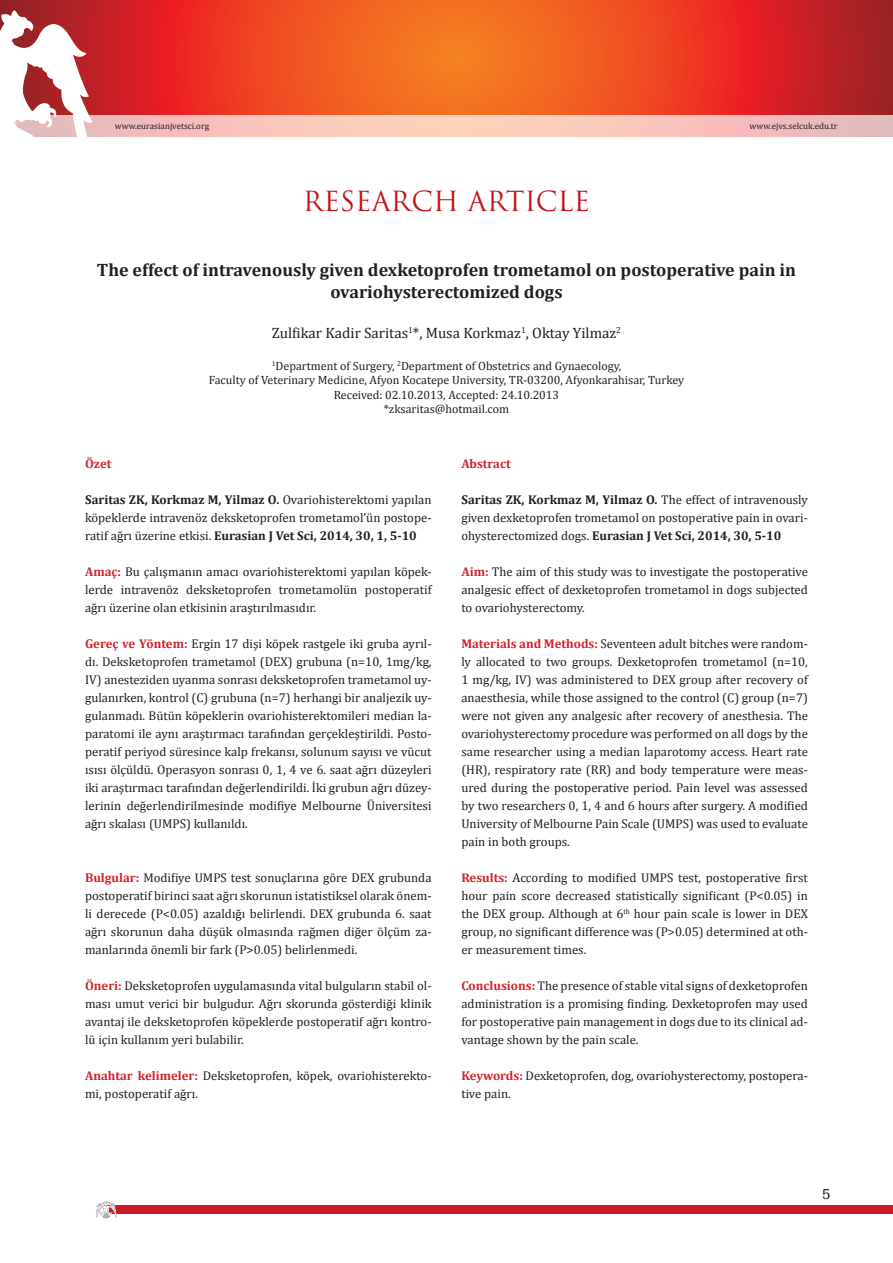
<style>
.page{position:relative;width:893px;height:1263px;background:#fff}
.page>*{position:absolute;margin:0;border:0;box-sizing:border-box;transform-origin:0 0}
.t1{font:27px "Trajan Pro";color:#c4121a}
.t2{font:700 18px/21.6px "Cambria";color:#231f20;text-align:center}
.t3{font:15px "Cambria";color:#231f20}
.t4{font:15px "Humanist Slabserif 712 BT";color:#231f20}
.t5{font:12.75px/18px "Cambria";color:#231f20;text-align:justify}
.t6{font:700 12.75px "Cambria";color:#d1232a}
.t7{font:12px "Cambria";color:#231f20}
.t8{font:9px "Cambria";color:#231f20}
.s1{font-weight:700}
.s2{font-weight:700;color:#d1232a}
</style>
<div class="page">
<svg style="left:92px;top:0;width:801px;height:115px;background:#e54522"></svg>
<div style="left:106px;top:1205px;width:787px;height:9px;background:#cb1a21"></div>
<svg style="left:0;top:0;width:92px;height:137px"></svg>
<svg style="left:96px;top:1201px;width:21px;height:17px"></svg>
<svg style="left:0;top:115px;width:893px;height:21px;background:#f5c7bf"></svg>
<p class="t8" style="left:115px;top:121px;width:96px">www.eurasianjvetsci.org</p>
<p class="t8" style="left:750px;top:121px;width:90px">www.ejvs.selcuk.edu.tr</p>
<p class="t1" style="left:303px;top:184px;width:289px">RESEARCH ARTICLE</p>
<p class="t2" style="left:97px;top:259px;width:701px">The effect of intravenously given dexketoprofen trometamol on postoperative pain in ovariohysterectomized dogs</p>
<p class="t3" style="left:272px;top:324px;width:351px">Zulfikar Kadir Saritas<sup>1</sup>*, Musa Korkmaz<sup>1</sup>, Oktay Yilmaz<sup>2</sup></p>
<p class="t7" style="left:272px;top:359px;width:351px"><sup>1</sup>Department of Surgery, <sup>2</sup>Department of Obstetrics and Gynaecology,</p>
<p class="t7" style="left:209px;top:373px;width:477px">Faculty of Veterinary Medicine, Afyon Kocatepe University, TR-03200, Afyonkarahisar, Turkey</p>
<p class="t7" style="left:334px;top:388px;width:227px">Received: 02.10.2013, Accepted: 24.10.2013</p>
<p class="t7" style="left:384px;top:402px;width:127px">*zksaritas@hotmail.com</p>
<p class="t6" style="left:85px;top:455px;width:28px">Özet</p>
<p class="t5" style="left:85px;top:491px;width:348px"><span class="s1">Saritas ZK, Korkmaz M, Yilmaz O.</span> Ovariohisterektomi yapılan köpeklerde intravenöz deksketoprofen trometamol’ün postope&shy;ratif ağrı üzerine etkisi. <span class="s1">Eurasian J Vet Sci, 2014, 30, 1, 5-10</span></p>
<p class="t5" style="left:85px;top:563px;width:348px"><span class="s2">Amaç:</span> Bu çalışmanın amacı ovariohisterektomi yapılan köpek&shy;lerde intravenöz deksketoprofen trometamolün postoperatif ağrı üzerine olan etkisinin araştırılmasıdır.</p>
<p class="t5" style="left:85px;top:635px;width:348px"><span class="s2">Gereç ve Yöntem:</span> Ergin 17 dişi köpek rastgele iki gruba ayrıl&shy;dı. Deksketoprofen trametamol (DEX) grubuna (n=10, 1mg/kg, IV) anesteziden uyanma sonrası deksketoprofen trametamol uy&shy;gulanırken, kontrol (C) grubuna (n=7) herhangi bir analjezik uy&shy;gulanmadı. Bütün köpeklerin ovariohisterektomileri median la&shy;paratomi ile aynı araştırmacı tarafından gerçekleştirildi. Posto&shy;peratif periyod süresince kalp frekansı, solunum sayısı ve vücut ısısı ölçüldü. Operasyon sonrası 0, 1, 4 ve 6. saat ağrı düzeyleri iki araştırmacı tarafından değerlendirildi. İki grubun ağrı düzey&shy;lerinin değerlendirilmesinde modifiye Melbourne Üniversitesi ağrı skalası (UMPS) kullanıldı.</p>
<p class="t5" style="left:85px;top:869px;width:348px"><span class="s2">Bulgular:</span> Modifiye UMPS test sonuçlarına göre DEX grubunda postoperatif birinci saat ağrı skorunun istatistiksel olarak önem&shy;li derecede (P&lt;0.05) azaldığı belirlendi. DEX grubunda 6. saat ağrı skorunun daha düşük olmasında rağmen diğer ölçüm za&shy;manlarında önemli bir fark (P&gt;0.05) belirlenmedi.</p>
<p class="t5" style="left:85px;top:977px;width:348px"><span class="s2">Öneri:</span> Deksketoprofen uygulamasında vital bulguların stabil ol&shy;ması umut verici bir bulgudur. Ağrı skorunda gösterdiği klinik avantaj ile deksketoprofen köpeklerde postoperatif ağrı kontro&shy;lü için kullanım yeri bulabilir.</p>
<p class="t5" style="left:85px;top:1067px;width:348px"><span class="s2">Anahtar kelimeler:</span> Deksketoprofen, köpek, ovariohisterekto&shy;mi, postoperatif ağrı.</p>
<p class="t6" style="left:461px;top:455px;width:51px">Abstract</p>
<p class="t5" style="left:461px;top:491px;width:348px"><span class="s1">Saritas ZK, Korkmaz M, Yilmaz O.</span> The effect of intravenously given dexketoprofen trometamol on postoperative pain in ovari&shy;ohysterectomized dogs. <span class="s1">Eurasian J Vet Sci, 2014, 30, 5-10</span></p>
<p class="t5" style="left:461px;top:563px;width:348px"><span class="s2">Aim:</span> The aim of this study was to investigate the postoperative analgesic effect of dexketoprofen trometamol in dogs subjected to ovariohysterectomy.</p>
<p class="t5" style="left:461px;top:635px;width:348px"><span class="s2">Materials and Methods:</span> Seventeen adult bitches were random&shy;ly allocated to two groups. Dexketoprofen trometamol (n=10, 1 mg/kg, IV) was administered to DEX group after recovery of anaesthesia, while those assigned to the control (C) group (n=7) were not given any analgesic after recovery of anesthesia. The ovariohysterectomy procedure was performed on all dogs by the same researcher using a median laparotomy access. Heart rate (HR), respiratory rate (RR) and body temperature were meas&shy;ured during the postoperative period. Pain level was assessed by two researchers 0, 1, 4 and 6 hours after surgery. A modified University of Melbourne Pain Scale (UMPS) was used to evaluate pain in both groups.</p>
<p class="t5" style="left:461px;top:869px;width:348px"><span class="s2">Results:</span> According to modified UMPS test, postoperative first hour pain score decreased statistically significant (P&lt;0.05) in the DEX group. Although at 6<sup>th</sup> hour pain scale is lower in DEX group, no significant difference was (P&gt;0.05) determined at oth&shy;er measurement times.</p>
<p class="t5" style="left:461px;top:977px;width:348px"><span class="s2">Conclusions:</span> The presence of stable vital signs of dexketoprofen administration is a promising finding. Dexketoprofen may used for postoperative pain management in dogs due to its clinical ad&shy;vantage shown by the pain scale.</p>
<p class="t5" style="left:461px;top:1067px;width:348px"><span class="s2">Keywords:</span> Dexketoprofen, dog, ovariohysterectomy, postopera&shy;tive pain.</p>
<p class="t4" style="left:822px;top:1184px;width:10px">5</p>
</div>
